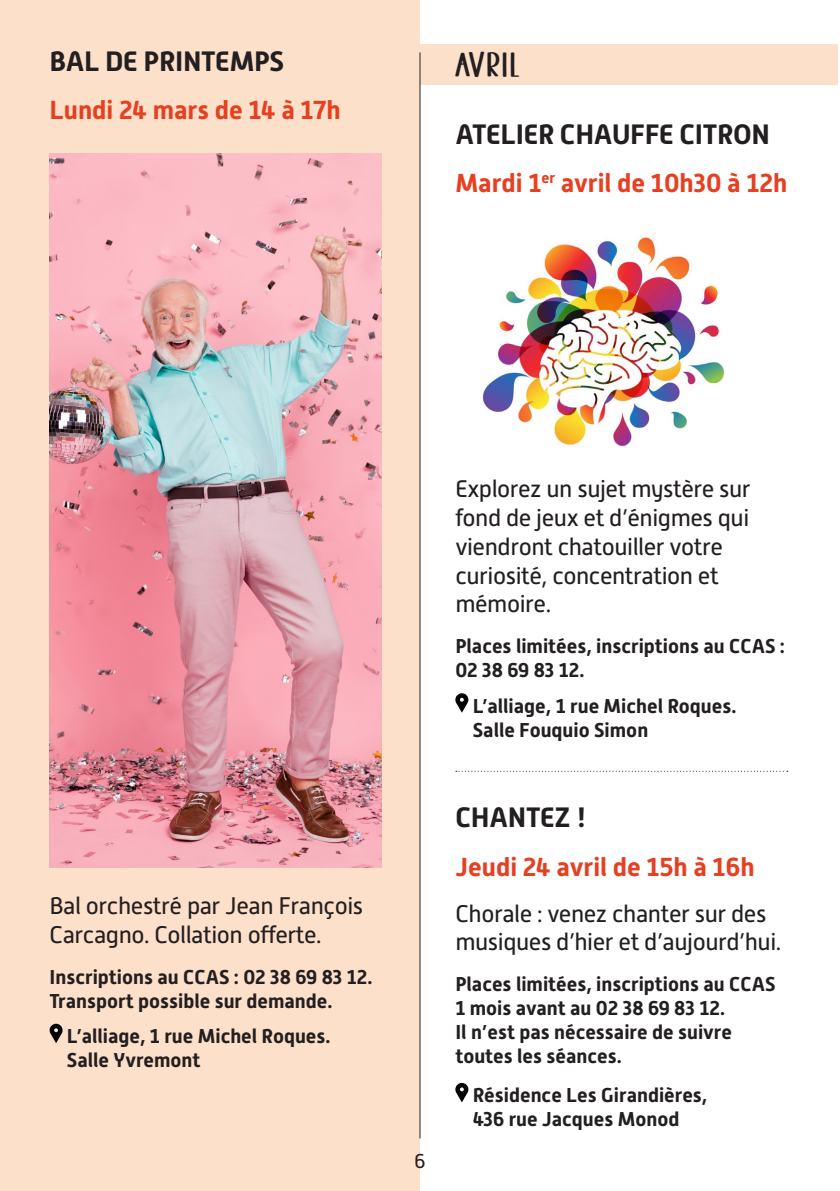
<style>
.page{position:relative;width:840px;height:1191px;background:#fff}
.page>*{position:absolute;margin:0;border:0;box-sizing:border-box;transform-origin:0 0}
.moisGaucheCentre{font:34px "SIMPLEPLANNER Regular";letter-spacing:.06em;color:#231f20}
.titreAtelier{font:700 28px "Alwyn New";letter-spacing:-.01em;color:#231f20}
.date{font:700 26px "Alwyn New";color:#e64022}
.texteDescriptif{font:24px/28.8px "Alwyn New";letter-spacing:-.02em;color:#231f20}
.lieuSimple{font:700 20px/24px "Alwyn New";color:#231f20}
.texteMention{font:700 20px/24px "Alwyn New";color:#231f20}
.t1{font:20px "Alwyn New";color:#231f20}
</style>
<div class="page">
<div style="left:0;top:0;width:419px;height:1191px;background:#fde0ca"></div>
<svg style="left:50px;top:1023px;width:13px;height:20px"></svg>
<div style="left:418px;top:44px;width:420px;height:40px;background:#fde0ca"></div>
<svg style="left:455px;top:770px;width:332px;height:1px"></svg>
<svg style="left:455px;top:693px;width:13px;height:19px"></svg>
<svg style="left:455px;top:1083px;width:13px;height:19px"></svg>
<img style="left:50px;top:153px;width:331px;height:714px">
<img style="left:482px;top:237px;width:243px;height:210px">
<hr style="left:419px;top:53px;width:1px;height:1085px;background:#231f20">
<p class="titreAtelier" style="left:50px;top:45px;width:236px">BAL DE PRINTEMPS</p>
<p class="date" style="left:50px;top:95px;width:292px">Lundi 24 mars de 14 à 17h</p>
<p class="moisGaucheCentre" style="left:455px;top:44px;width:65px">AVRIL</p>
<p class="titreAtelier" style="left:455px;top:118px;width:316px">ATELIER CHAUFFE CITRON</p>
<p class="date" style="left:455px;top:168px;width:333px">Mardi 1<sup>er</sup> avril de 10h30 à 12h</p>
<p class="texteDescriptif" style="left:50px;top:891px;width:315px">Bal orchestré par Jean François<br>Carcagno. Collation offerte.</p>
<p class="lieuSimple" style="left:50px;top:965px;width:324px">Inscriptions au CCAS : 02 38 69 83 12.<br>Transport possible sur demande.</p>
<p class="lieuSimple" style="left:67px;top:1024px;width:265px">L’alliage, 1 rue Michel Roques.<br>Salle Yvremont</p>
<p class="t1" style="left:414px;top:1149px;width:13px">6</p>
<p class="texteDescriptif" style="left:455px;top:474px;width:297px">Explorez un sujet mystère sur fond de jeux et d’énigmes qui viendront chatouiller votre curiosité, concentration et mémoire.</p>
<p class="lieuSimple" style="left:455px;top:634px;width:331px">Places limitées, inscriptions au CCAS :<br>02 38 69 83 12.</p>
<p class="lieuSimple" style="left:472px;top:694px;width:265px">L’alliage, 1 rue Michel Roques.<br>Salle Fouquio Simon</p>
<p class="titreAtelier" style="left:455px;top:801px;width:133px">CHANTEZ !</p>
<p class="date" style="left:455px;top:851px;width:300px">Jeudi 24 avril de 15h à 16h</p>
<p class="texteDescriptif" style="left:455px;top:899px;width:327px">Chorale : venez chanter sur des musiques d’hier et d’aujourd’hui.</p>
<p class="texteMention" style="left:455px;top:972px;width:321px">Places limitées, inscriptions au CCAS<br>1 mois avant au 02 38 69 83 12.<br>Il n’est pas nécessaire de suivre toutes les séances.</p>
<p class="lieuSimple" style="left:472px;top:1083px;width:236px">Résidence Les Girandières,<br>436 rue Jacques Monod</p>
</div>
